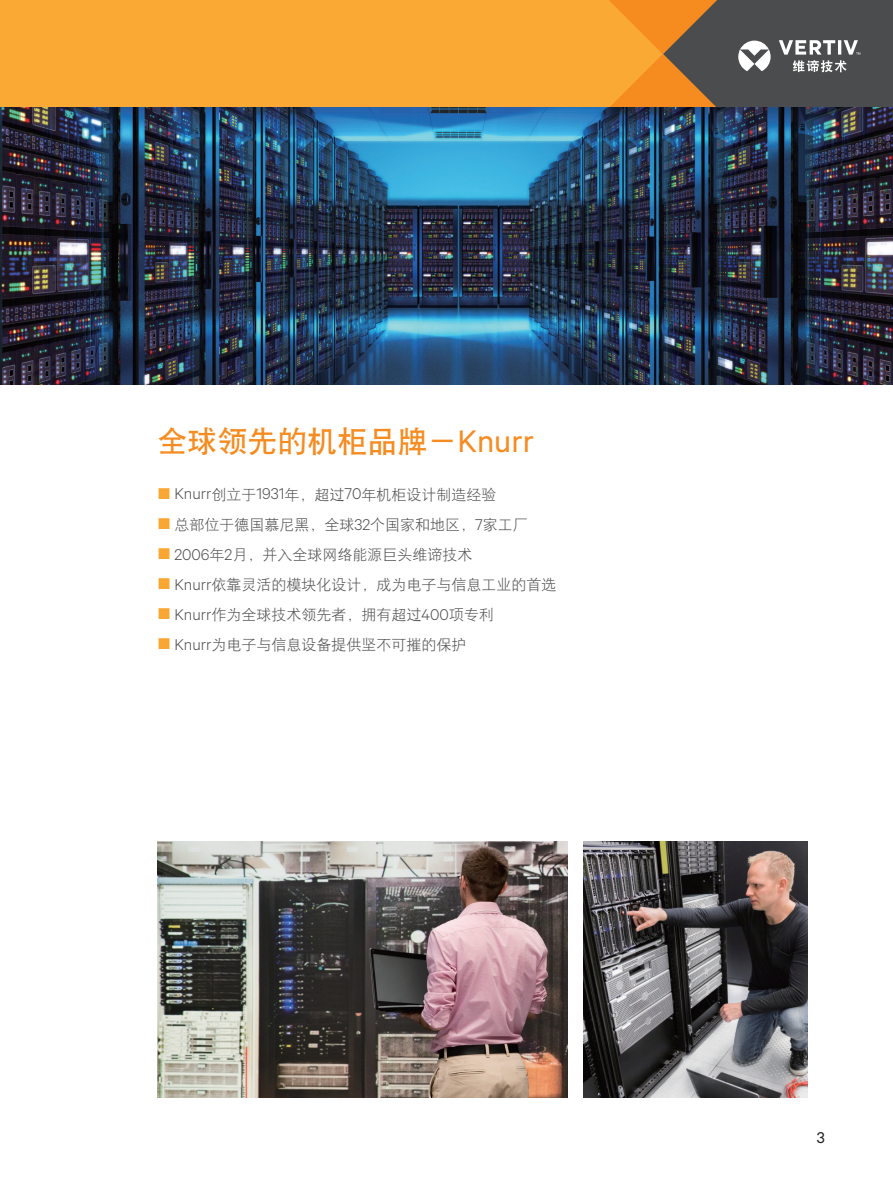
<style>
.page{position:relative;width:893px;height:1195px;background:#fff}
.page>*{position:absolute;margin:0;border:0;box-sizing:border-box;transform-origin:0 0}
.t1{font:30px "DF Hei GB W7";color:#f68b1f}
.t2{font:15px/30px "DF Hei GB W3";color:#4b4c4d}
.t3{font:15px "Calibre";color:#231f20}
.s1{font-family:"Calibre"}
.s2{font-family:"Calibre";font-weight:300}
</style>
<div class="page">
<div style="left:0;top:0;width:596px;height:108px;background:#faaa34"></div>
<svg style="left:596px;top:0;width:297px;height:108px;background:#886b48"></svg>
<img style="left:0;top:108px;width:893px;height:276px">
<img style="left:157px;top:841px;width:411px;height:256px">
<img style="left:584px;top:841px;width:224px;height:256px">
<h1 class="t1" style="left:157px;top:425px;width:378px">全球领先的机柜品牌－<span class="s1">Knurr</span></h1>
<p class="t2" style="left:174px;top:479px;width:384px"><span class="s2">Knurr</span>创立于<span class="s2">1931</span>年，超过<span class="s2">70</span>年机柜设计制造经验<br>总部位于德国慕尼黑，全球<span class="s2">32</span>个国家和地区，<span class="s2">7</span>家工厂<br><span class="s2">2006</span>年<span class="s2">2</span>月，并入全球网络能源巨头维谛技术<br><span class="s2">Knurr</span>依靠灵活的模块化设计，成为电子与信息工业的首选<br><span class="s2">Knurr</span>作为全球技术领先者，拥有超过<span class="s2">400</span>项专利<br><span class="s2">Knurr</span>为电子与信息设备提供坚不可摧的保护</p>
<p class="t3" style="left:817px;top:1127px;width:10px">3</p>
</div>
